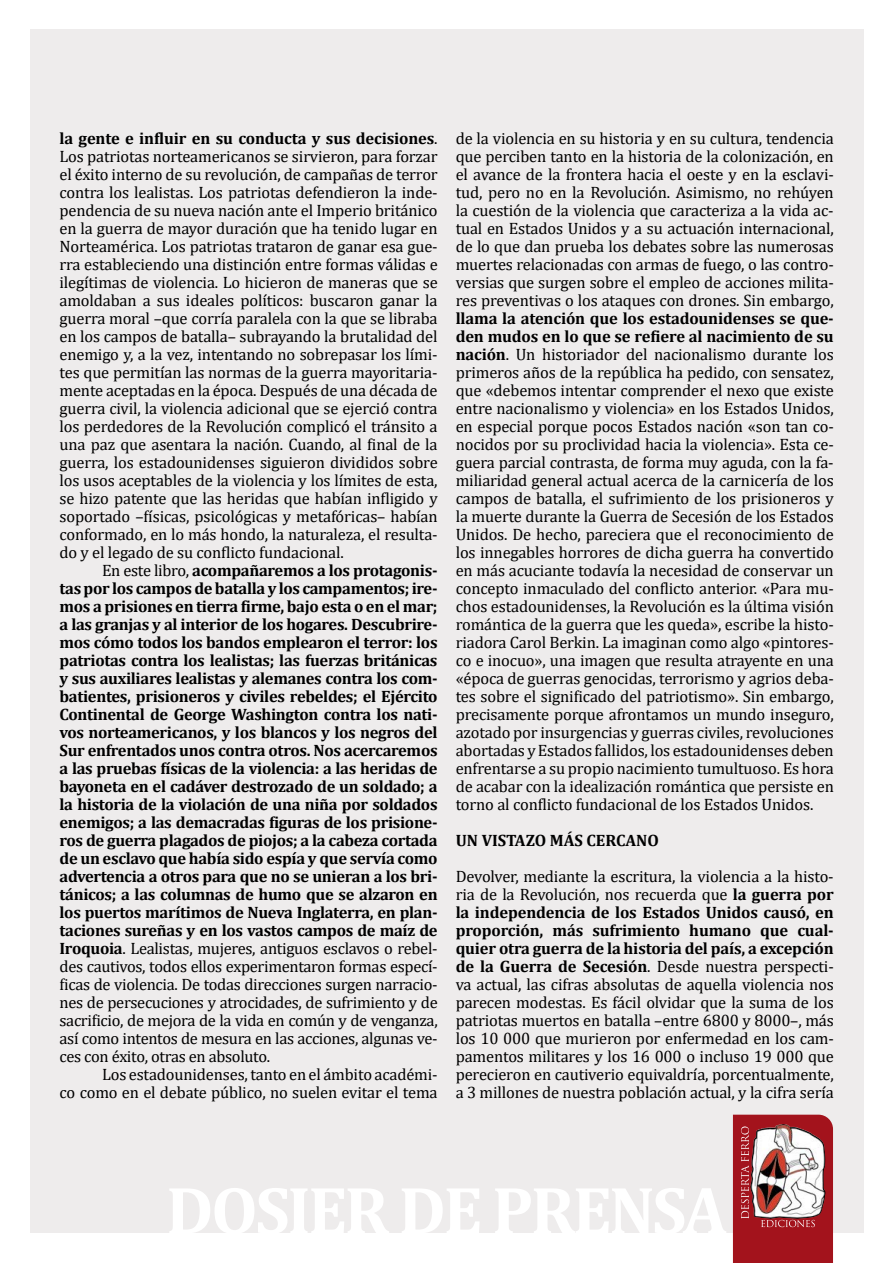
<style>
.page{position:relative;width:893px;height:1263px;background:#fff}
.page>*{position:absolute;margin:0;border:0;box-sizing:border-box;transform-origin:0 0}
.t1{font:16.5px/18px "Cambria";letter-spacing:-.01em;color:#000;text-align:justify}
.t2{font:700 16.5px/18px "Cambria";letter-spacing:-.02em;color:#000;text-align:justify}
.t3{font:700 16.5px "Cambria";color:#000}
.s1{font-weight:700}
.s2{font-weight:400}
</style>
<div class="page">
<div style="left:30px;top:30px;width:833px;height:1203px;background:#eeecec"></div>
<svg style="left:733px;top:1115px;width:100px;height:148px;background:#b25c60"></svg>
<p class="t1" style="left:60px;top:130px;width:380px"><span class="s1">la gente e influir en su conducta y sus decisiones</span>.<br>Los patriotas norteamericanos se sirvieron, para forzar el éxito interno de su revolución, de campañas de terror contra los lealistas. Los patriotas defendieron la inde&shy;pendencia de su nueva nación ante el Imperio británico en la guerra de mayor duración que ha tenido lugar en Norteamérica. Los patriotas trataron de ganar esa gue&shy;rra estableciendo una distinción entre formas válidas e ilegítimas de violencia. Lo hicieron de maneras que se amoldaban a sus ideales políticos: buscaron ganar la guerra moral –que corría paralela con la que se libraba en los campos de batalla– subrayando la brutalidad del enemigo y, a la vez, intentando no sobrepasar los lími&shy;tes que permitían las normas de la guerra mayoritaria&shy;mente aceptadas en la época. Después de una década de guerra civil, la violencia adicional que se ejerció contra los perdedores de la Revolución complicó el tránsito a una paz que asentara la nación. Cuando, al final de la guerra, los estadounidenses siguieron divididos sobre los usos aceptables de la violencia y los límites de esta, se hizo patente que las heridas que habían infligido y soportado –físicas, psicológicas y metafóricas– habían conformado, en lo más hondo, la naturaleza, el resulta&shy;do y el legado de su conflicto fundacional.</p>
<p class="t2" style="left:60px;top:562px;width:380px;text-indent:43px"><span class="s2">En este libro,</span> acompañaremos a los protagonis&shy;tas por los campos de batalla y los campamentos; ire&shy;mos a prisiones en tierra firme, bajo esta o en el mar; a las granjas y al interior de los hogares. Descubrire&shy;mos cómo todos los bandos emplearon el terror: los patriotas contra los lealistas; las fuerzas británicas y sus auxiliares lealistas y alemanes contra los com&shy;batientes, prisioneros y civiles rebeldes; el Ejército Continental de George Washington contra los nati&shy;vos norteamericanos, y los blancos y los negros del Sur enfrentados unos contra otros. Nos acercaremos a las pruebas físicas de la violencia: a las heridas de bayoneta en el cadáver destrozado de un soldado; a la historia de la violación de una niña por soldados enemigos; a las demacradas figuras de los prisione&shy;ros de guerra plagados de piojos; a la cabeza cortada de un esclavo que había sido espía y que servía como advertencia a otros para que no se unieran a los bri&shy;tánicos; a las columnas de humo que se alzaron en los puertos marítimos de Nueva Inglaterra, en plan&shy;taciones sureñas y en los vastos campos de maíz de Iroquoia<span class="s2">. Lealistas, mujeres, antiguos esclavos o rebel&shy;des cautivos, todos ellos experimentaron formas especí&shy;ficas de violencia. De todas direcciones surgen narracio&shy;nes de persecuciones y atrocidades, de sufrimiento y de sacrificio, de mejora de la vida en común y de venganza, así como intentos de mesura en las acciones, algunas ve&shy;ces con éxito, otras en absoluto.</span></p>
<p class="t1" style="left:60px;top:1066px;width:380px;text-align:right">Los estadounidenses, tanto en el ámbito académi-<br>co como en el debate público, no suelen evitar el tema</p>
<p class="t1" style="left:456px;top:130px;width:380px">de la violencia en su historia y en su cultura, tendencia que perciben tanto en la historia de la colonización, en el avance de la frontera hacia el oeste y en la esclavi&shy;tud, pero no en la Revolución. Asimismo, no rehúyen la cuestión de la violencia que caracteriza a la vida ac&shy;tual en Estados Unidos y a su actuación internacional, de lo que dan prueba los debates sobre las numerosas muertes relacionadas con armas de fuego, o las contro&shy;versias que surgen sobre el empleo de acciones milita&shy;res preventivas o los ataques con drones. Sin embargo,</p>
<p class="t1" style="left:456px;top:310px;width:380px"><span class="s1">llama la atención que los estadounidenses se que&shy;den mudos en lo que se refiere al nacimiento de su nación</span>. Un historiador del nacionalismo durante los primeros años de la república ha pedido, con sensatez, que «debemos intentar comprender el nexo que existe entre nacionalismo y violencia» en los Estados Unidos, en especial porque pocos Estados nación «son tan co&shy;nocidos por su proclividad hacia la violencia». Esta ce&shy;guera parcial contrasta, de forma muy aguda, con la fa&shy;miliaridad general actual acerca de la carnicería de los campos de batalla, el sufrimiento de los prisioneros y la muerte durante la Guerra de Secesión de los Estados Unidos. De hecho, pareciera que el reconocimiento de los innegables horrores de dicha guerra ha convertido en más acuciante todavía la necesidad de conservar un concepto inmaculado del conflicto anterior. «Para mu&shy;chos estadounidenses, la Revolución es la última visión romántica de la guerra que les queda», escribe la histo&shy;riadora Carol Berkin. La imaginan como algo «pintores&shy;co e inocuo», una imagen que resulta atrayente en una «época de guerras genocidas, terrorismo y agrios deba&shy;tes sobre el significado del patriotismo». Sin embargo, precisamente porque afrontamos un mundo inseguro, azotado por insurgencias y guerras civiles, revoluciones abortadas y Estados fallidos, los estadounidenses deben enfrentarse a su propio nacimiento tumultuoso. Es hora de acabar con la idealización romántica que persiste en torno al conflicto fundacional de los Estados Unidos.</p>
<p class="t3" style="left:456px;top:832px;width:205px">UN VISTAZO MÁS CERCANO</p>
<p class="t1" style="left:456px;top:868px;width:380px">Devolver, mediante la escritura, la violencia a la histo&shy;ria de la Revolución, nos recuerda que <span class="s1">la guerra por la independencia de los Estados Unidos causó, en proporción, más sufrimiento humano que cual&shy;quier otra guerra de la historia del país, a excepción de la Guerra de Secesión</span>. Desde nuestra perspecti&shy;va actual, las cifras absolutas de aquella violencia nos parecen modestas. Es fácil olvidar que la suma de los patriotas muertos en batalla –entre 6800 y 8000–, más los 10 000 que murieron por enfermedad en los cam&shy;pamentos militares y los 16 000 o incluso 19 000 que perecieron en cautiverio equivaldría, porcentualmente, a 3 millones de nuestra población actual, y la cifra sería</p>
</div>
